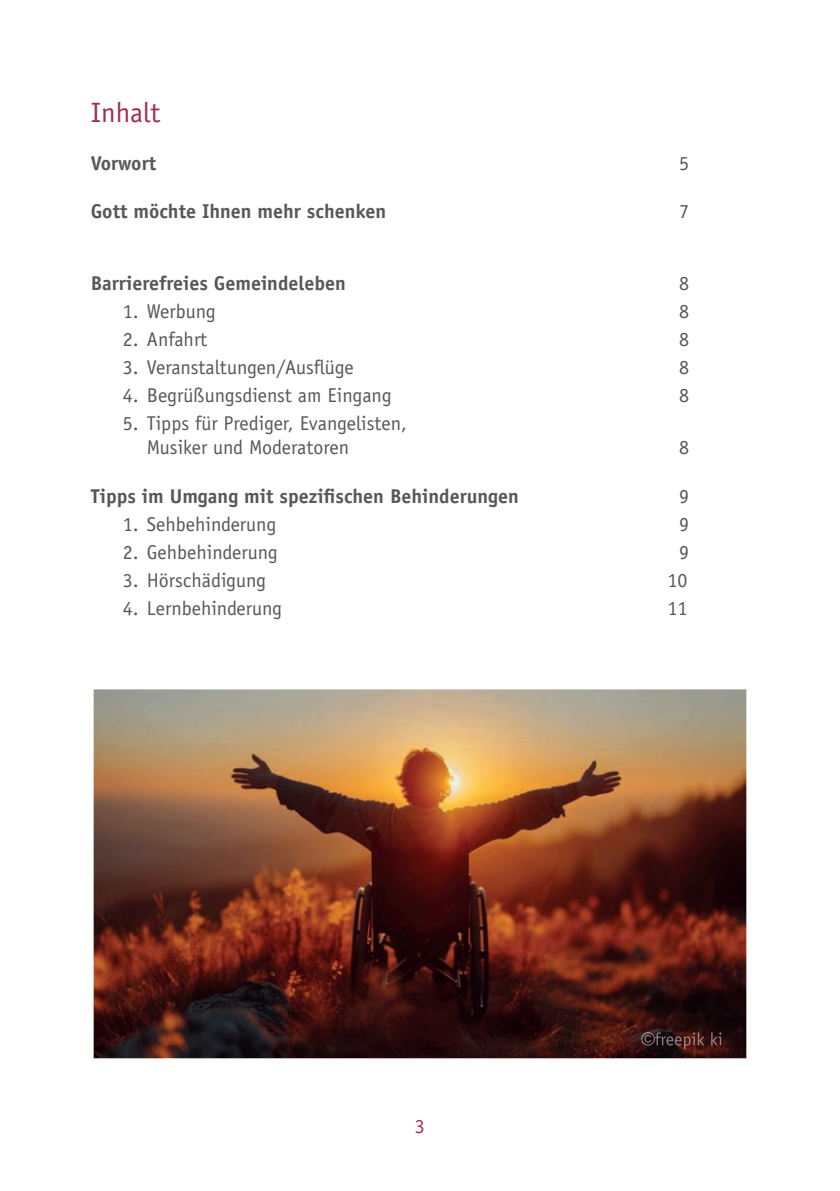
<style>
.page{position:relative;width:840px;height:1191px;background:#fff}
.page>*{position:absolute;margin:0;border:0;box-sizing:border-box;transform-origin:0 0}
.t1{font:28px "Officina Sans Std";color:#a52a56}
.t2{font:20px/24px "Officina Sans Std";color:#57585a}
.t3{font:700 20px "Officina Sans Std";color:#57585a}
.t4{font:20px "Officina Sans Std";color:#a52a56}
</style>
<div class="page">
<img style="left:94px;top:689px;width:652px;height:369px">
<svg style="left:641px;top:1032px;width:13px;height:13px"></svg>
<img style="left:654px;top:1032px;width:67px;height:17px">
<h1 class="t1" style="left:91px;top:96px;width:71px">Inhalt</h1>
<p class="t3" style="left:91px;top:151px;width:67px">Vorwort</p>
<p class="t2" style="left:679px;top:152px;width:11px">5</p>
<p class="t3" style="left:91px;top:199px;width:297px">Gott möchte Ihnen mehr schenken</p>
<p class="t2" style="left:679px;top:200px;width:11px">7</p>
<p class="t3" style="left:91px;top:271px;width:256px">Barrierefreies Gemeindeleben</p>
<p class="t2" style="left:679px;top:272px;width:11px">8</p>
<p class="t2" style="left:123px;top:300px;width:94px">1. Werbung</p>
<p class="t2" style="left:679px;top:300px;width:11px">8</p>
<p class="t2" style="left:123px;top:328px;width:86px">2. Anfahrt</p>
<p class="t2" style="left:679px;top:328px;width:11px">8</p>
<p class="t2" style="left:123px;top:356px;width:232px">3. Veranstaltungen/Ausflüge</p>
<p class="t2" style="left:679px;top:356px;width:11px">8</p>
<p class="t2" style="left:123px;top:384px;width:270px">4. Begrüßungsdienst am Eingang</p>
<p class="t2" style="left:679px;top:384px;width:11px">8</p>
<p class="t2" style="left:147px;top:412px;width:262px;text-indent:-24px">5. Tipps für Prediger, Evangelisten,<br>Musiker und Moderatoren</p>
<p class="t2" style="left:679px;top:436px;width:11px">8</p>
<p class="t3" style="left:91px;top:483px;width:429px">Tipps im Umgang mit spezifischen Behinderungen</p>
<p class="t2" style="left:679px;top:484px;width:11px">9</p>
<p class="t2" style="left:123px;top:512px;width:155px">1. Sehbehinderung</p>
<p class="t2" style="left:679px;top:512px;width:11px">9</p>
<p class="t2" style="left:123px;top:540px;width:156px">2. Gehbehinderung</p>
<p class="t2" style="left:679px;top:540px;width:11px">9</p>
<p class="t2" style="left:123px;top:568px;width:145px">3. Hörschädigung</p>
<p class="t2" style="left:667px;top:568px;width:21px">10</p>
<p class="t2" style="left:123px;top:596px;width:161px">4. Lernbehinderung</p>
<p class="t2" style="left:667px;top:596px;width:21px">11</p>
<p class="t4" style="left:415px;top:1115px;width:11px">3</p>
</div>
